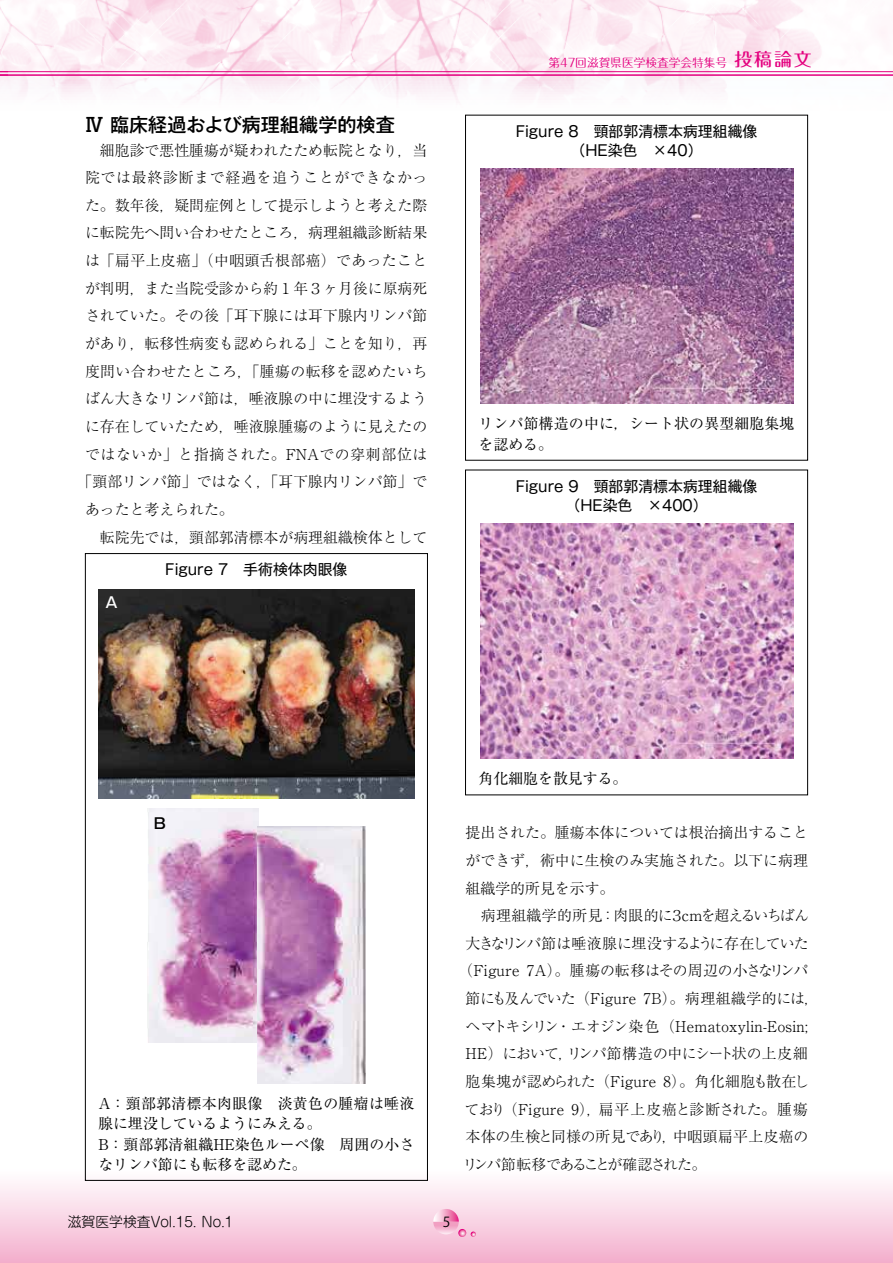
<style>
.page{position:relative;width:893px;height:1263px;background:#fff}
.page>*{position:absolute;margin:0;border:0;box-sizing:border-box;transform-origin:0 0}
.t1{font:500 19.2px "Gothic MB101 Pro";color:#000}
.t2{font:300 14.85px "Ryumin Pro";color:#000}
.t3{font:300 14.85px "Ryumin Pro";letter-spacing:.02em;color:#000}
.t4{font:14.85px/20.2px "Ryumin Pr 6 N";letter-spacing:.005em;color:#000}
.t5{font:14.85px/19.2px "Gothic MB101 Pro";color:#000;text-align:center}
.t6{font:300 14.85px "Ryumin Pro";letter-spacing:.025em;color:#000}
.t7{font:300 14.85px "Ryumin Pro";letter-spacing:-.04em;color:#000}
.t8{font:300 14.85px "Ryumin Pro";letter-spacing:-.06em;color:#000}
.t9{font:300 14.85px "Ryumin Pro";letter-spacing:-.03em;color:#000}
.t10{font:300 14.85px "Ryumin Pro";letter-spacing:.045em;color:#000}
.t11{font:300 14.85px "Ryumin Pro";letter-spacing:.05em;color:#000}
.t12{font:300 14.85px "Ryumin Pro";letter-spacing:-.105em;color:#000}
.t13{font:500 14.85px "Gothic MB101 Pro";color:#fff}
.t14{font:500 14.85px "Gothic MB101 Pro";color:#000}
.t15{font:300 13.8px "Shin M Go Pro";color:#000}
.t16{font:13.8px "Koz Go Pro";color:#000}
.t17{font:11.7px "Maru Fo Pro";color:#e4007f}
.s1{font-weight:500;font-size:18px}
</style>
<div class="page">
<img style="left:0;top:0;width:886px;height:71px">
<div style="left:0;top:1167px;width:893px;height:96px;background:linear-gradient(to bottom,#fff,#f4b0ce)"></div>
<hr style="left:0;top:74px;width:893px;height:2px;background:#e4007f">
<hr style="left:0;top:71px;width:893px;height:1px;background:#e4007f">
<img style="left:99px;top:590px;width:315px;height:208px">
<img style="left:147px;top:808px;width:112px;height:235px">
<img style="left:258px;top:826px;width:108px;height:258px">
<div style="left:465px;top:115px;width:343px;height:345px;border:1px solid #000"></div>
<img style="left:480px;top:168px;width:313px;height:236px">
<div style="left:465px;top:470px;width:343px;height:325px;border:1px solid #000"></div>
<img style="left:480px;top:523px;width:313px;height:235px">
<svg style="left:433px;top:1209px;width:43px;height:28px"></svg>
<p class="t1" style="left:85px;top:108px;width:312px">Ⅳ 臨床経過および病理組織学的検査</p>
<p class="t2" style="left:85px;top:138px;width:344px">　細胞診で悪性腫瘍が疑われたため転院となり，当</p>
<p class="t11" style="left:85px;top:166px;width:344px">院では最終診断まで経過を追うことができなかっ</p>
<p class="t2" style="left:85px;top:194px;width:344px">た。数年後，疑問症例として提示しようと考えた際</p>
<p class="t2" style="left:85px;top:221px;width:344px">に転院先へ問い合わせたところ，病理組織診断結果</p>
<p class="t6" style="left:85px;top:249px;width:344px">は「扁平上皮癌」（中咽頭舌根部癌）であったこと</p>
<p class="t2" style="left:85px;top:276px;width:344px">が判明，また当院受診から約１年３ヶ月後に原病死</p>
<p class="t2" style="left:85px;top:304px;width:344px">されていた。その後「耳下腺には耳下腺内リンパ節</p>
<p class="t2" style="left:85px;top:332px;width:344px">があり，転移性病変も認められる」ことを知り，再</p>
<p class="t6" style="left:85px;top:359px;width:344px">度問い合わせたところ，「腫瘍の転移を認めたいち</p>
<p class="t2" style="left:85px;top:387px;width:344px">ばん大きなリンパ節は，唾液腺の中に埋没するよう</p>
<p class="t2" style="left:85px;top:415px;width:344px">に存在していたため，唾液腺腫瘍のように見えたの</p>
<p class="t10" style="left:85px;top:442px;width:344px">ではないか」と指摘された。FNAでの穿刺部位は</p>
<p class="t2" style="left:78px;top:470px;width:351px">「頸部リンパ節」ではなく，「耳下腺内リンパ節」で</p>
<p class="t2" style="left:85px;top:498px;width:150px">あったと考えられた。</p>
<p class="t2" style="left:85px;top:525px;width:344px">　転院先では，頸部郭清標本が病理組織検体として</p>
<p class="t13" style="left:105px;top:590px;width:14px">A</p>
<p class="t5" style="left:165px;top:558px;width:184px">Figure 7　手術検体肉眼像</p>
<p class="t17" style="left:548px;top:53px;width:265px">第47回滋賀県医学検査学会特集号 <span class="s1">投稿論文</span></p>
<p class="t5" style="left:516px;top:120px;width:243px">Figure 8　頸部郭清標本病理組織像（HE染色　×40）</p>
<p class="t4" style="left:479px;top:413px;width:317px">リンパ節構造の中に，シート状の異型細胞集塊を認める。</p>
<p class="t5" style="left:516px;top:475px;width:243px">Figure 9　頸部郭清標本病理組織像（HE染色　×400）</p>
<p class="t14" style="left:154px;top:810px;width:14px">B</p>
<p class="t4" style="left:98px;top:1093px;width:317px">A：頸部郭清標本肉眼像　淡黄色の腫瘤は唾液腺に埋没しているようにみえる。<br>B：頸部郭清組織HE染色ルーペ像　周囲の小さなリンパ節にも転移を認めた。</p>
<p class="t4" style="left:479px;top:768px;width:150px">角化細胞を散見する。</p>
<p class="t2" style="left:466px;top:821px;width:344px">提出された。腫瘍本体については根治摘出すること</p>
<p class="t2" style="left:466px;top:849px;width:344px">ができず，術中に生検のみ実施された。以下に病理</p>
<p class="t2" style="left:466px;top:876px;width:150px">組織学的所見を示す。</p>
<p class="t7" style="left:466px;top:904px;width:345px">　病理組織学的所見：肉眼的に３cmを超えるいちばん</p>
<p class="t8" style="left:466px;top:932px;width:345px">大きなリンパ節は唾液腺に埋没するように存在していた</p>
<p class="t2" style="left:458px;top:959px;width:352px">（Figure 7A）。腫瘍の転移はその周辺の小さなリンパ</p>
<p class="t3" style="left:466px;top:987px;width:355px">節にも及んでいた（Figure 7B）。病理組織学的には，</p>
<p class="t3" style="left:465px;top:1014px;width:344px">ヘマトキシリン・エオジン染色（Hematoxylin-Eosin;</p>
<p class="t9" style="left:466px;top:1042px;width:344px">HE）において，リンパ節構造の中にシート状の上皮細</p>
<p class="t3" style="left:466px;top:1070px;width:345px">胞集塊が認められた（Figure 8）。角化細胞も散在し</p>
<p class="t3" style="left:465px;top:1097px;width:345px">ており（Figure 9），扁平上皮癌と診断された。腫瘍</p>
<p class="t2" style="left:466px;top:1125px;width:344px">本体の生検と同様の所見であり，中咽頭扁平上皮癌の</p>
<p class="t12" style="left:463px;top:1153px;width:245px">リンパ節転移であることが確認された。</p>
<p class="t15" style="left:68px;top:1210px;width:167px">滋賀医学検査Vol.15. No.1</p>
<p class="t16" style="left:443px;top:1213px;width:9px">5</p>
</div>
